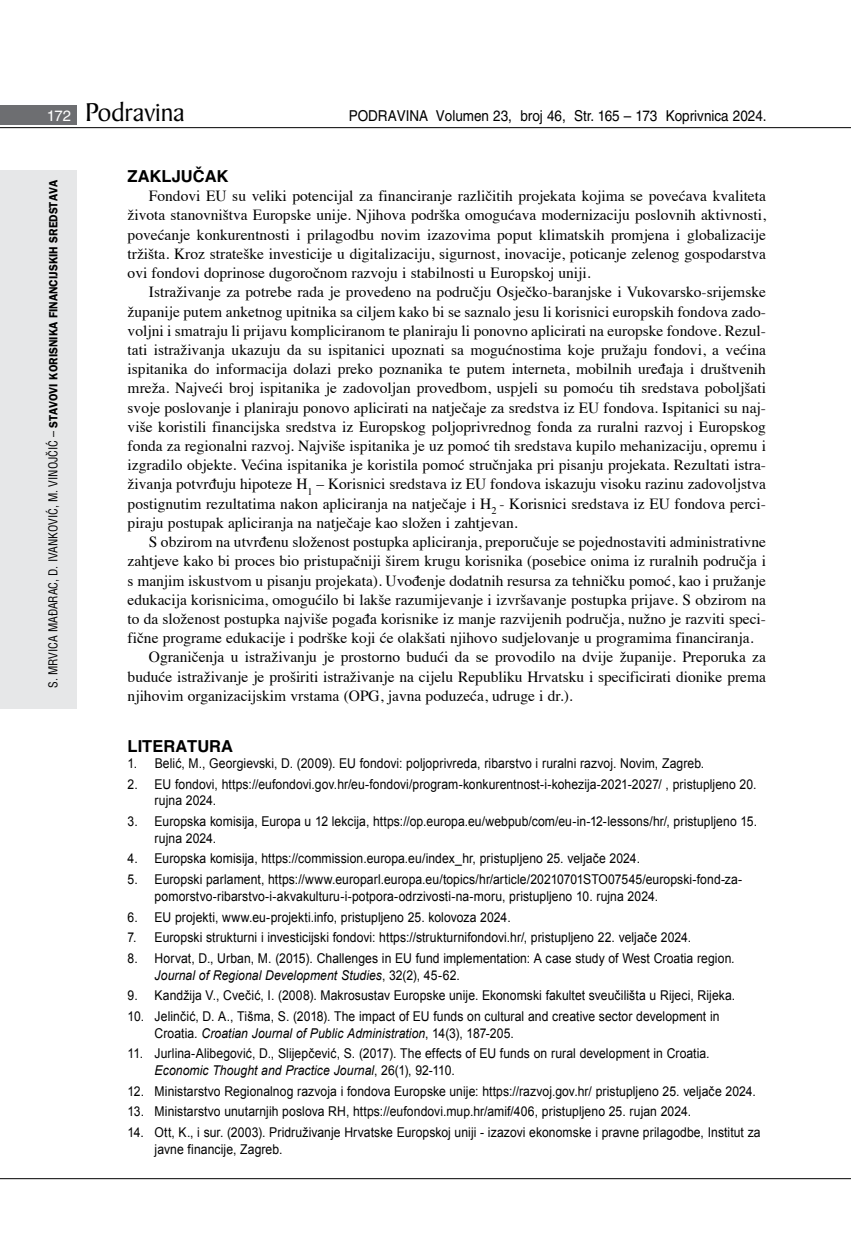
<style>
.page{position:relative;width:851px;height:1234px;background:#fff}
.page>*{position:absolute;margin:0;border:0;box-sizing:border-box;transform-origin:0 0}
.t1{font:27.6px "Baker Signet BT";color:#000}
.t2{font:700 16.5px "Helvetica LT Skin 29";color:#000}
.t3{font:15.45px/19.2px "Times";color:#000;text-align:justify}
.t4{font:15px "Helvetica LT Skin 29";color:#000;scale:.9 1}
.t5{font:13.5px/16.5px "Arial";letter-spacing:.005em;color:#000;scale:.9 1}
.t6{font:condensed 12px "Helvetica LT Skin 29";letter-spacing:-.005em;color:#000}
.s1{font-family:"Helvetica LT Skin 29";font-size:15px;color:#fff}
.s2{font-family:"ITC Franklin Gothic Skin 29";font-weight:600;font-stretch:normal}
.s3{font-style:italic}
</style>
<div class="page">
<div style="left:0;top:170px;width:77px;height:538px;background:#e6e7e8"></div>
<div style="left:0;top:105px;width:77px;height:19px;background:#6d6e71"></div>
<hr style="left:0;top:127px;width:850px;height:1px;background:#000">
<hr style="left:0;top:1177px;width:850px;height:1px;background:#000">
<h1 class="t1" style="left:47px;top:95px;width:139px"><span class="s1">172</span> Podravina</h1>
<p class="t4" style="left:348px;top:107px;width:466px">PODRAVINA Volumen 23, broj 46, Str. 165 – 173 Koprivnica 2024.</p>
<p class="t6" style="left:46px;top:687px;width:509px;rotate:-90deg">S. MRVICA MAĐARAC, D. IVANKOVIĆ, M. VINOJČIĆ – <span class="s2">STAVOVI KORISNIKA FINANCIJSKIH SREDSTAVA</span></p>
<p class="t2" style="left:128px;top:166px;width:102px">ZAKLJUČAK</p>
<p class="t3" style="left:128px;top:185px;width:639px;text-indent:21px">Fondovi EU su veliki potencijal za financiranje različitih projekata kojima se povećava kvaliteta života stanovništva Europske unije. Njihova podrška omogućava modernizaciju poslovnih aktivnosti, povećanje konkurentnosti i prilagodbu novim izazovima poput klimatskih promjena i globalizacije tržišta. Kroz strateške investicije u digitalizaciju, sigurnost, inovacije, poticanje zelenog gospodarstva ovi fondovi doprinose dugoročnom razvoju i stabilnosti u Europskoj uniji.</p>
<p class="t3" style="left:128px;top:281px;width:639px;text-indent:21px">Istraživanje za potrebe rada je provedeno na području Osječko-baranjske i Vukovarsko-srijemske županije putem anketnog upitnika sa ciljem kako bi se saznalo jesu li korisnici europskih fondova zado&shy;voljni i smatraju li prijavu kompliciranom te planiraju li ponovno aplicirati na europske fondove. Rezul&shy;tati istraživanja ukazuju da su ispitanici upoznati sa mogućnostima koje pružaju fondovi, a većina ispitanika do informacija dolazi preko poznanika te putem interneta, mobilnih uređaja i društvenih mreža. Najveći broj ispitanika je zadovoljan provedbom, uspjeli su pomoću tih sredstava poboljšati svoje poslovanje i planiraju ponovo aplicirati na natječaje za sredstva iz EU fondova. Ispitanici su naj&shy;više koristili financijska sredstva iz Europskog poljoprivrednog fonda za ruralni razvoj i Europskog fonda za regionalni razvoj. Najviše ispitanika je uz pomoć tih sredstava kupilo mehanizaciju, opremu i izgradilo objekte. Većina ispitanika je koristila pomoć stručnjaka pri pisanju projekata. Rezultati istra&shy;živanja potvrđuju hipoteze H<sub>1</sub> – Korisnici sredstava iz EU fondova iskazuju visoku razinu zadovoljstva postignutim rezultatima nakon apliciranja na natječaje i H<sub>2</sub> - Korisnici sredstava iz EU fondova perci&shy;piraju postupak apliciranja na natječaje kao složen i zahtjevan.</p>
<p class="t3" style="left:149px;top:531px;width:618px">S obzirom na utvrđenu složenost postupka apliciranja, preporučuje se pojednostaviti administrativne</p>
<p class="t3" style="left:128px;top:550px;width:639px">zahtjeve kako bi proces bio pristupačniji širem krugu korisnika (posebice onima iz ruralnih područja i</p>
<p class="t3" style="left:128px;top:569px;width:639px">s manjim iskustvom u pisanju projekata). Uvođenje dodatnih resursa za tehničku pomoć, kao i pružanje</p>
<p class="t3" style="left:128px;top:588px;width:639px">edukacija korisnicima, omogućilo bi lakše razumijevanje i izvršavanje postupka prijave. S obzirom na</p>
<p class="t3" style="left:128px;top:607px;width:639px">to da složenost postupka najviše pogađa korisnike iz manje razvijenih područja, nužno je razviti speci-</p>
<p class="t3" style="left:128px;top:627px;width:627px">fične programe edukacije i podrške koji će olakšati njihovo sudjelovanje u programima financiranja.</p>
<p class="t3" style="left:149px;top:646px;width:618px">Ograničenja u istraživanju je prostorno budući da se provodilo na dvije županije. Preporuka za</p>
<p class="t3" style="left:128px;top:665px;width:639px">buduće istraživanje je proširiti istraživanje na cijelu Republiku Hrvatsku i specificirati dionike prema</p>
<p class="t3" style="left:128px;top:684px;width:446px">njihovim organizacijskim vrstama (OPG, javna poduzeća, udruge i dr.).</p>
<p class="t2" style="left:128px;top:735px;width:107px">LITERATURA</p>
<p class="t5" style="left:128px;top:755px;width:642px">1. Belić, M., Georgievski, D. (2009). EU fondovi: poljoprivreda, ribarstvo i ruralni razvoj. Novim, Zagreb.</p>
<p class="t5" style="left:155px;top:775px;width:670px;text-indent:-27px">2. EU fondovi, https://eufondovi.gov.hr/eu-fondovi/program-konkurentnost-i-kohezija-2021-2027/ , pristupljeno 20. rujna 2024.</p>
<p class="t5" style="left:155px;top:813px;width:670px;text-indent:-27px">3. Europska komisija, Europa u 12 lekcija, https://op.europa.eu/webpub/com/eu-in-12-lessons/hr/, pristupljeno 15. rujna 2024.</p>
<p class="t5" style="left:128px;top:850px;width:570px">4. Europska komisija, https://commission.europa.eu/index_hr, pristupljeno 25. veljače 2024.</p>
<p class="t5" style="left:155px;top:871px;width:654px;text-indent:-27px">5. Europski parlament, https://www.europarl.europa.eu/topics/hr/article/20210701STO07545/europski-fond-za&shy;pomorstvo-ribarstvo-i-akvakulturu-i-potpora-odrzivosti-na-moru, pristupljeno 10. rujna 2024.</p>
<p class="t5" style="left:128px;top:908px;width:427px">6. EU projekti, www.eu-projekti.info, pristupljeno 25. kolovoza 2024.</p>
<p class="t5" style="left:128px;top:929px;width:627px">7. Europski strukturni i investicijski fondovi: https://strukturnifondovi.hr/, pristupljeno 22. veljače 2024.</p>
<p class="t5" style="left:155px;top:949px;width:646px;text-indent:-27px">8. Horvat, D., Urban, M. (2015). Challenges in EU fund implementation: A case study of West Croatia region<span class="s3">.<br>Journal of Regional Development Studies</span>, 32(2), 45-62.</p>
<p class="t5" style="left:128px;top:987px;width:676px">9. Kandžija V., Cvečić, I. (2008). Makrosustav Europske unije. Ekonomski fakultet sveučilišta u Rijeci, Rijeka.</p>
<p class="t5" style="left:155px;top:1007px;width:629px;text-indent:-27px">10. Jelinčić, D. A., Tišma, S. (2018). The impact of EU funds on cultural and creative sector development in<br>Croatia<span class="s3">. Croatian Journal of Public Administration</span>, 14(3), 187-205.</p>
<p class="t5" style="left:155px;top:1045px;width:618px;text-indent:-27px">11. Jurlina-Alibegović, D., Slijepčević, S. (2017). The effects of EU funds on rural development in Croatia<span class="s3">.<br>Economic Thought and Practice Journal</span>, 26(1), 92-110.</p>
<p class="t5" style="left:128px;top:1082px;width:699px">12. Ministarstvo Regionalnog razvoja i fondova Europske unije: https://razvoj.gov.hr/ pristupljeno 25. veljače 2024.</p>
<p class="t5" style="left:128px;top:1103px;width:627px">13. Ministarstvo unutarnjih poslova RH, https://eufondovi.mup.hr/amif/406, pristupljeno 25. rujan 2024.</p>
<p class="t5" style="left:155px;top:1123px;width:675px;text-indent:-27px">14. Ott, K., i sur. (2003). Pridruživanje Hrvatske Europskoj uniji - izazovi ekonomske i pravne prilagodbe, Institut za javne financije, Zagreb.</p>
</div>
